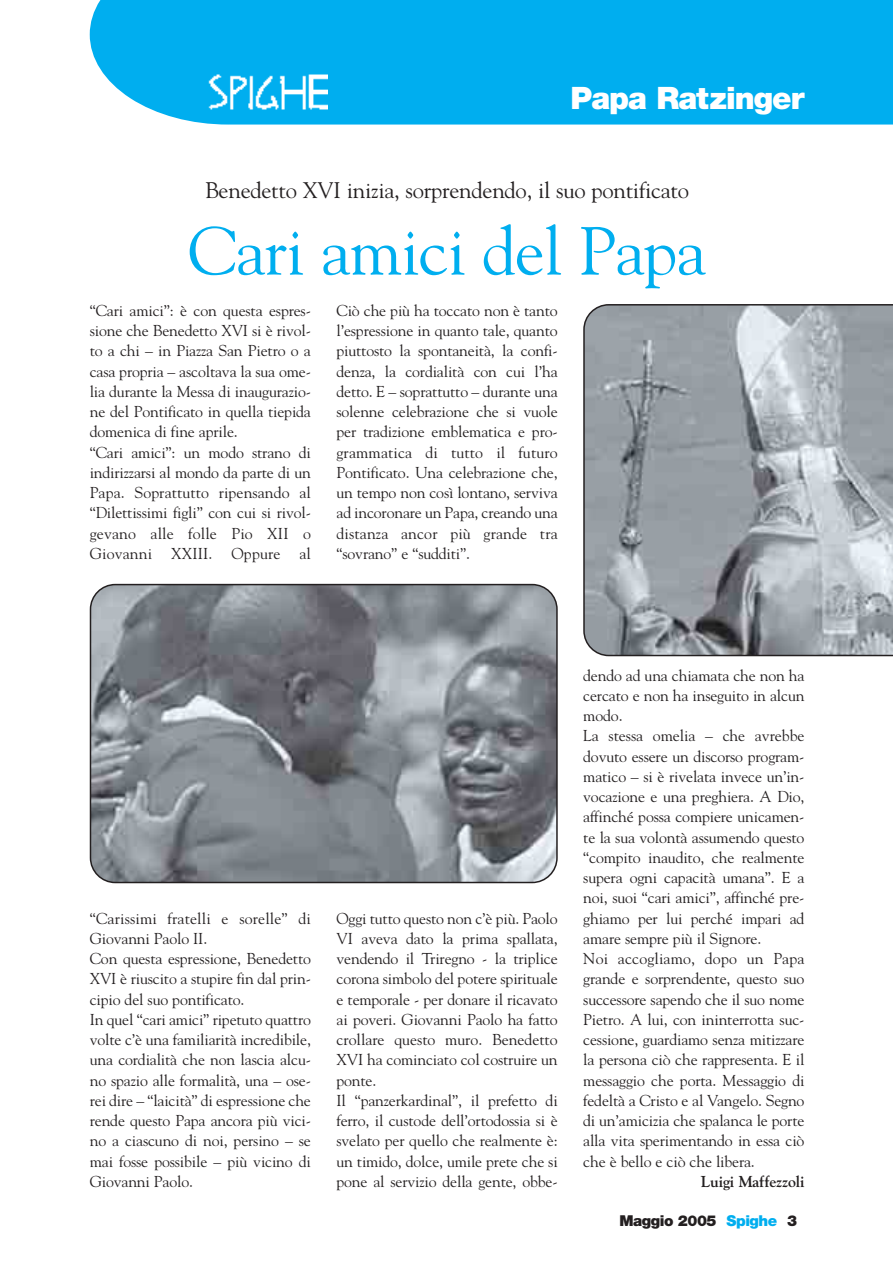
<style>
.page{position:relative;width:893px;height:1262px;background:#fff}
.page>*{position:absolute;margin:0;border:0;box-sizing:border-box;transform-origin:0 0}
.t1{font:67.5px "Goudy";letter-spacing:-.02em;color:#00aeef}
.t2{font:900 30.9px "Helvetica Neue";letter-spacing:-.035em;color:#fff}
.t3{font:22.5px "Goudy";letter-spacing:-.01em;color:#231f20}
.t4{font:15.75px/20.2px "Goudy";letter-spacing:-.01em;color:#231f20}
.t5{font:700 15.75px "Goudy";letter-spacing:-.01em;color:#231f20}
.t6{font:900 15px "Helvetica Neue";letter-spacing:-.035em;color:#231f20}
.s1{color:#00aeef}
</style>
<div class="page">
<div style="left:90px;top:0;width:802px;height:124px;background:#00aeef"></div>
<img style="left:206px;top:74px;width:122px;height:36px">
<svg style="left:90px;top:584px;width:467px;height:299px;background:#82878d"></svg>
<svg style="left:583px;top:304px;width:309px;height:352px;background:#9ea4aa"></svg>
<h2 class="t2" style="left:570px;top:87px;width:235px">Papa Ratzinger</h2>
<h3 class="t3" style="left:205px;top:181px;width:485px">Benedetto XVI inizia, sorprendendo, il suo pontificato</h3>
<h1 class="t1" style="left:188px;top:224px;width:519px">Cari amici del Papa</h1>
<p class="t4" style="left:90px;top:301px;width:223px">“Cari amici”: è con questa espres&shy;sione che Benedetto XVI si è rivol&shy;to a chi – in Piazza San Pietro o a casa propria – ascoltava la sua ome&shy;lia durante la Messa di inaugurazio&shy;ne del Pontificato in quella tiepida domenica di fine aprile.<br>“Cari amici”: un modo strano di indirizzarsi al mondo da parte di un<br>Papa. Soprattutto ripensando al “Dilettissimi figli” con cui si rivol&shy;gevano alle folle Pio XII o<br>Giovanni XXIII. Oppure al</p>
<p class="t4" style="left:336px;top:301px;width:223px;text-align:justify">Ciò che più ha toccato non è tanto l’espressione in quanto tale, quanto piuttosto la spontaneità, la confi&shy;denza, la cordialità con cui l’ha detto. E – soprattutto – durante una solenne celebrazione che si vuole per tradizione emblematica e pro&shy;grammatica di tutto il futuro Pontificato. Una celebrazione che, un tempo non così lontano, serviva ad incoronare un Papa, creando una distanza ancor più grande tra “sovrano” e “sudditi”.</p>
<p class="t4" style="left:90px;top:909px;width:223px">“Carissimi fratelli e sorelle” di<br>Giovanni Paolo II.<br>Con questa espressione, Benedetto<br>XVI è riuscito a stupire fin dal prin&shy;cipio del suo pontificato.<br>In quel “cari amici” ripetuto quattro volte c’è una familiarità incredibile, una cordialità che non lascia alcu&shy;no spazio alle formalità, una – ose&shy;rei dire – “laicità” di espressione che rende questo Papa ancora più vici&shy;no a ciascuno di noi, persino – se mai fosse possibile – più vicino di<br>Giovanni Paolo.</p>
<p class="t4" style="left:336px;top:909px;width:223px">Oggi tutto questo non c’è più. Paolo VI aveva dato la prima spallata, vendendo il Triregno - la triplice corona simbolo del potere spirituale e temporale - per donare il ricavato ai poveri. Giovanni Paolo ha fatto crollare questo muro. Benedetto XVI ha cominciato col costruire un ponte.<br>Il “panzerkardinal”, il prefetto di ferro, il custode dell’ortodossia si è svelato per quello che realmente è: un timido, dolce, umile prete che si pone al servizio della gente, obbe-</p>
<p class="t4" style="left:583px;top:666px;width:223px">dendo ad una chiamata che non ha cercato e non ha inseguito in alcun modo.<br>La stessa omelia – che avrebbe dovuto essere un discorso program&shy;matico – si è rivelata invece un’in&shy;vocazione e una preghiera. A Dio, affinché possa compiere unicamen&shy;te la sua volontà assumendo questo “compito inaudito, che realmente supera ogni capacità umana”. E a noi, suoi “cari amici”, affinché pre&shy;ghiamo per lui perché impari ad amare sempre più il Signore.<br>Noi accogliamo, dopo un Papa grande e sorprendente, questo suo successore sapendo che il suo nome<br>Pietro. A lui, con ininterrotta suc&shy;cessione, guardiamo senza mitizzare la persona ciò che rappresenta. E il messaggio che porta. Messaggio di fedeltà a Cristo e al Vangelo. Segno di un’amicizia che spalanca le porte alla vita sperimentando in essa ciò che è bello e ciò che libera.</p>
<p class="t5" style="left:700px;top:1175px;width:105px">Luigi Maffezzoli</p>
<p class="t6" style="left:619px;top:1215px;width:179px">Maggio 2005 <span class="s1">Spighe</span> 3</p>
</div>
